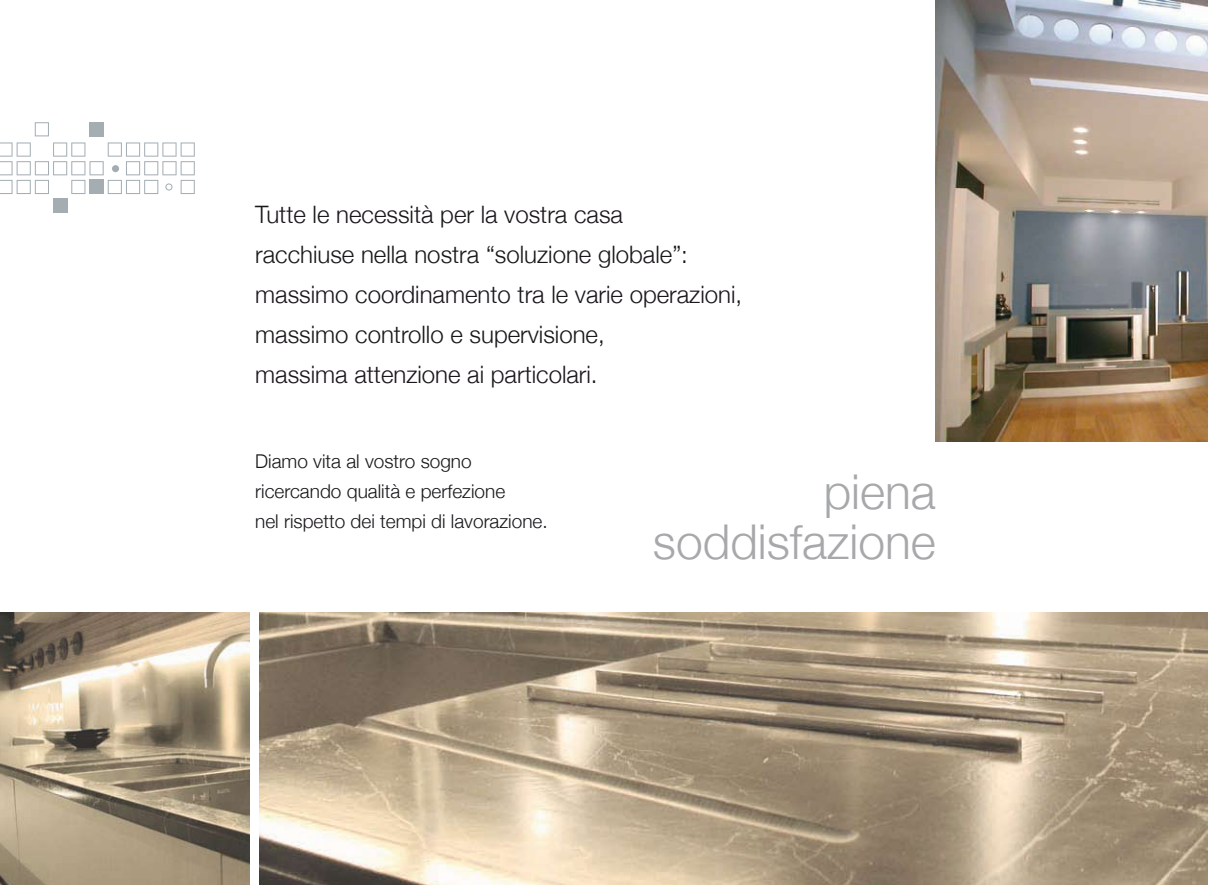
<style>
.page{position:relative;width:1208px;height:885px;background:#fff}
.page>*{position:absolute;margin:0;border:0;box-sizing:border-box;transform-origin:0 0}
.t1{font:300 48px/50px "Helvetica Neue";color:#a7a8aa;text-align:right}
.t2{font:300 24px/40px "Helvetica Neue";color:#1a171b}
.t3{font:300 19px/30px "Helvetica Neue";color:#1a171b}
</style>
<div class="page">
<img style="left:0;top:612px;width:249px;height:272px">
<img style="left:260px;top:612px;width:948px;height:272px">
<img style="left:935px;top:0;width:273px;height:441px">
<svg style="left:0;top:142px;width:195px;height:52px"></svg>
<svg style="left:35px;top:122px;width:14px;height:14px"></svg>
<div style="left:89px;top:122px;width:15px;height:14px;background:#a3adb2"></div>
<div style="left:53px;top:199px;width:14px;height:14px;background:#a3adb2"></div>
<p class="t2" style="left:255px;top:194px;width:488px">Tutte le necessità per la vostra casa<br>racchiuse nella nostra “soluzione globale”: massimo coordinamento tra le varie operazioni, massimo controllo e supervisione,<br>massima attenzione ai particolari.</p>
<p class="t3" style="left:255px;top:445px;width:294px">Diamo vita al vostro sogno ricercando qualità e perfezione<br>nel rispetto dei tempi di lavorazione.</p>
<h1 class="t1" style="left:653px;top:465px;width:284px">piena soddisfazione</h1>
</div>
